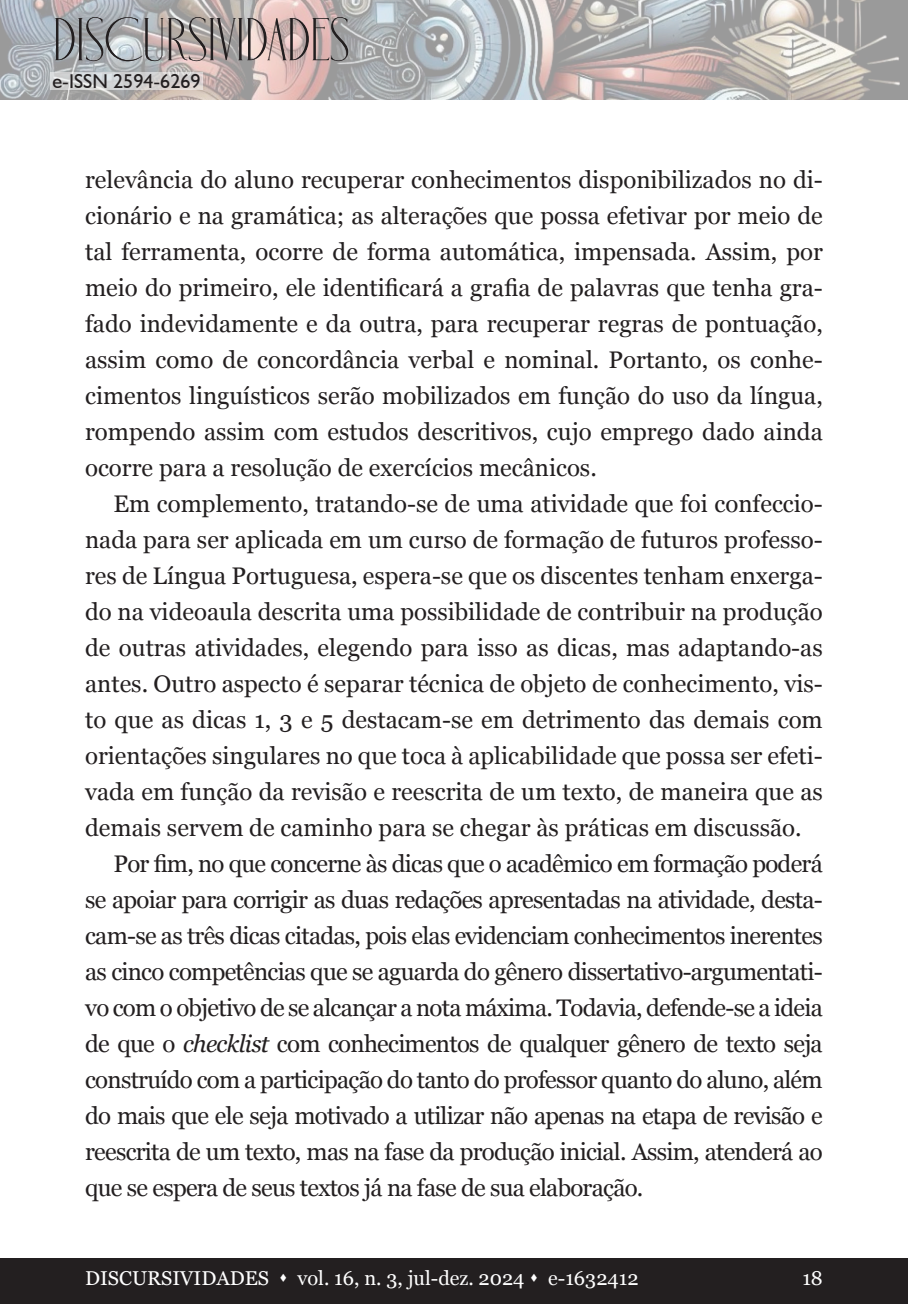
<style>
.page{position:relative;width:908px;height:1304px;background:#fff}
.page>*{position:absolute;margin:0;border:0;box-sizing:border-box;transform-origin:0 0}
.t1{font:60px "Holipop";color:#231f20}
.t2{font:24px/36px "Georgia";color:#231f20;text-align:justify}
.t3{font:20px "Georgia";color:#fff}
.t4{font:20px "Humanist 521 BT";color:#231f20}
.s1{font-style:italic}
</style>
<div class="page">
<div style="left:0;top:1259px;width:907px;height:45px;background:#231f20"></div>
<img style="left:0;top:0;width:907px;height:99px">
<svg style="left:50px;top:72px;width:153px;height:18px;background:#d5d4d5"></svg>
<h1 class="t1" style="left:53px;top:10px;width:298px">DISCURSIVIDADES</h1>
<p class="t4" style="left:52px;top:69px;width:150px">e-ISSN 2594-6269</p>
<p class="t2" style="left:85px;top:161px;width:739px">relevância do aluno recuperar conhecimentos disponibilizados no di&shy;cionário e na gramática; as alterações que possa efetivar por meio de tal ferramenta, ocorre de forma automática, impensada. Assim, por meio do primeiro, ele identificará a grafia de palavras que tenha gra&shy;fado indevidamente e da outra, para recuperar regras de pontuação, assim como de concordância verbal e nominal. Portanto, os conhe&shy;cimentos linguísticos serão mobilizados em função do uso da língua, rompendo assim com estudos descritivos, cujo emprego dado ainda ocorre para a resolução de exercícios mecânicos.</p>
<p class="t2" style="left:85px;top:485px;width:739px;text-indent:28px">Em complemento, tratando-se de uma atividade que foi confeccio&shy;nada para ser aplicada em um curso de formação de futuros professo&shy;res de Língua Portuguesa, espera-se que os discentes tenham enxerga&shy;do na videoaula descrita uma possibilidade de contribuir na produção de outras atividades, elegendo para isso as dicas, mas adaptando-as antes. Outro aspecto é separar técnica de objeto de conhecimento, vis&shy;to que as dicas 1, 3 e 5 destacam-se em detrimento das demais com orientações singulares no que toca à aplicabilidade que possa ser efeti&shy;vada em função da revisão e reescrita de um texto, de maneira que as demais servem de caminho para se chegar às práticas em discussão.</p>
<p class="t2" style="left:85px;top:845px;width:739px;text-indent:28px">Por fim, no que concerne às dicas que o acadêmico em formação poderá se apoiar para corrigir as duas redações apresentadas na atividade, desta&shy;cam-se as três dicas citadas, pois elas evidenciam conhecimentos inerentes as cinco competências que se aguarda do gênero dissertativo-argumentati&shy;vo com o objetivo de se alcançar a nota máxima. Todavia, defende-se a ideia de que o <span class="s1">checklist</span> com conhecimentos de qualquer gênero de texto seja construído com a participação do tanto do professor quanto do aluno, além do mais que ele seja motivado a utilizar não apenas na etapa de revisão e reescrita de um texto, mas na fase da produção inicial. Assim, atenderá ao que se espera de seus textos já na fase de sua elaboração.</p>
<p class="t3" style="left:85px;top:1264px;width:554px">DISCURSIVIDADES ▲ vol. 16, n. 3, jul-dez. 2024 ▲ e-1632412</p>
<p class="t3" style="left:802px;top:1264px;width:22px">18</p>
</div>
